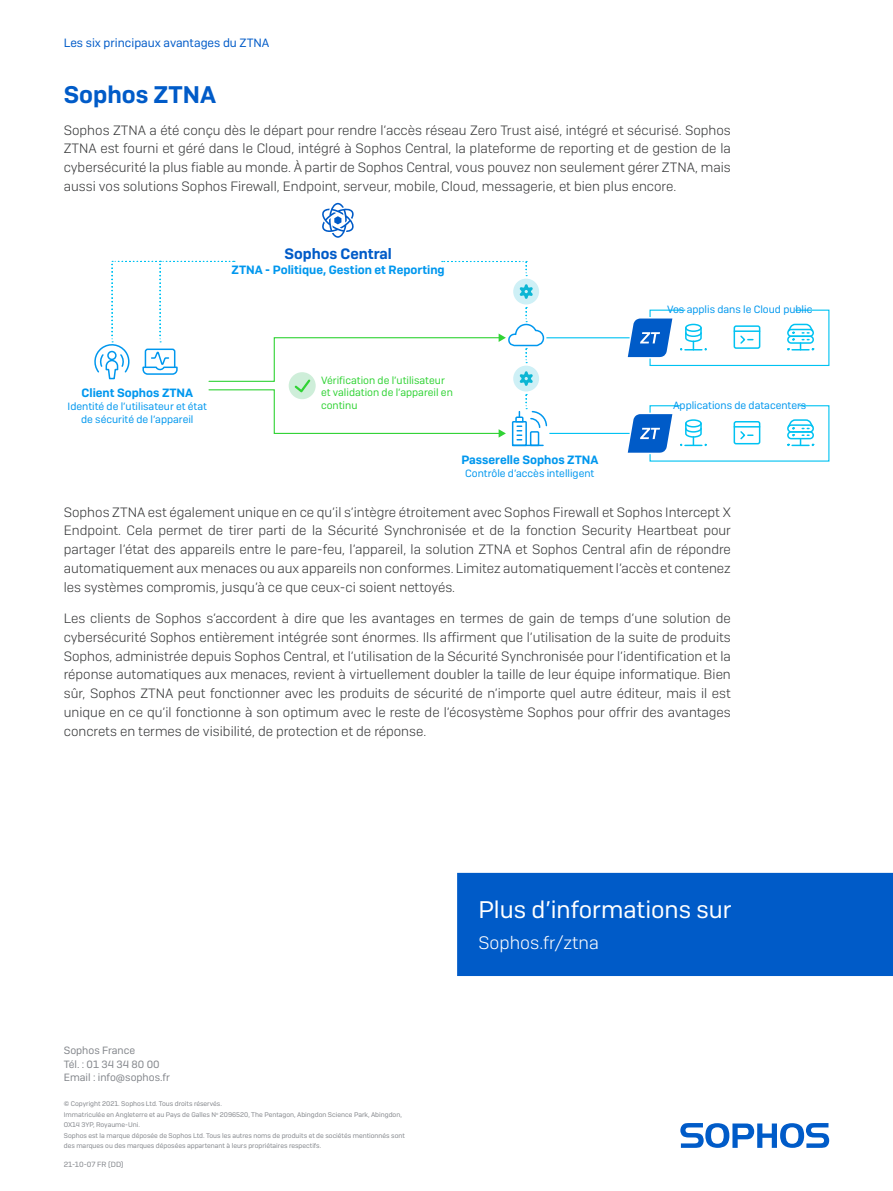
<style>
.page{position:relative;width:893px;height:1191px;background:#fff}
.page>*{position:absolute;margin:0;border:0;box-sizing:border-box;transform-origin:0 0}
.CTA_Heading{font:24px "Sophos Sans";color:#fff}
.Heading_1{font:600 24px "Sophos Sans";color:#005bc8}
.CTA_Copy{font:300 18px "Sophos Sans";color:#fff}
.Heading_1-2{font:600 15px "Sophos Sans";color:#005bc8}
.Body_Copy{font:300 13.5px/18.8px "Sophos Sans";color:#363738;text-align:justify}
.Heading_2{font:600 12px "Sophos Sans";color:#0097ee}
.t1{font:12px "Sophos Sans";color:#005bc8}
.Body_Copy-2{font:10.5px/12.6px "Sophos Sans";color:#0097ee;text-align:center}
.Body_Copy_2{font:10.5px/12.6px "Sophos Sans";color:#31d335}
.t2{font:10.5px/13.5px "Sophos Sans";color:#83868b}
.Job_No__and_Version{font:7.5px "Sophos Sans";color:#83868b}
.t3{font:6.75px/10.5px "Sophos Sans";color:#83868b}
</style>
<div class="page">
<svg style="left:680px;top:1123px;width:149px;height:24px"></svg>
<div style="left:457px;top:873px;width:436px;height:103px;background:#005bc8"></div>
<svg style="left:322px;top:203px;width:32px;height:35px"></svg>
<svg style="left:628px;top:309px;width:201px;height:57px"></svg>
<hr style="left:546px;top:337px;width:84px;height:1px;background:#00c2f2">
<svg style="left:628px;top:405px;width:201px;height:57px"></svg>
<hr style="left:549px;top:433px;width:81px;height:1px;background:#00c2f2">
<svg style="left:94px;top:261px;width:454px;height:186px"></svg>
<p class="t1" style="left:64px;top:35px;width:207px">Les six principaux avantages du ZTNA</p>
<p class="Heading_1" style="left:64px;top:80px;width:154px">Sophos ZTNA</p>
<p class="Body_Copy" style="left:64px;top:120px;width:669px">Sophos ZTNA a été conçu dès le départ pour rendre l’accès réseau Zero Trust aisé, intégré et sécurisé. Sophos ZTNA est fourni et géré dans le Cloud, intégré à Sophos Central, la plateforme de reporting et de gestion de la cybersécurité la plus fiable au monde. À partir de Sophos Central, vous pouvez non seulement gérer ZTNA, mais aussi vos solutions Sophos Firewall, Endpoint, serveur, mobile, Cloud, messagerie, et bien plus encore.</p>
<p class="Heading_1-2" style="left:284px;top:245px;width:109px">Sophos Central</p>
<p class="Heading_2" style="left:232px;top:262px;width:215px">ZTNA - Politique, Gestion et Reporting</p>
<p class="Heading_2" style="left:82px;top:386px;width:113px">Client Sophos ZTNA</p>
<p class="Body_Copy-2" style="left:68px;top:400px;width:141px">Identité de l’utilisateur et état de sécurité de l’appareil</p>
<p class="Body_Copy_2" style="left:321px;top:374px;width:133px">Vérification de l’utilisateur et validation de l’appareil en continu</p>
<p class="Heading_2" style="left:461px;top:452px;width:139px">Passerelle Sophos ZTNA</p>
<p class="Body_Copy-2" style="left:465px;top:466px;width:131px">Contrôle d’accès intelligent</p>
<p class="Body_Copy-2" style="left:667px;top:303px;width:147px">Vos applis dans le Cloud public</p>
<p class="Body_Copy-2" style="left:673px;top:399px;width:135px">Applications de datacenters</p>
<p class="Body_Copy" style="left:64px;top:502px;width:669px">Sophos ZTNA est également unique en ce qu’il s’intègre étroitement avec Sophos Firewall et Sophos Intercept X Endpoint. Cela permet de tirer parti de la Sécurité Synchronisée et de la fonction Security Heartbeat pour partager l’état des appareils entre le pare-feu, l’appareil, la solution ZTNA et Sophos Central afin de répondre automatiquement aux menaces ou aux appareils non conformes. Limitez automatiquement l’accès et contenez les systèmes compromis, jusqu’à ce que ceux-ci soient nettoyés.</p>
<p class="Body_Copy" style="left:64px;top:608px;width:669px">Les clients de Sophos s’accordent à dire que les avantages en termes de gain de temps d’une solution de cybersécurité Sophos entièrement intégrée sont énormes. Ils affirment que l’utilisation de la suite de produits Sophos, administrée depuis Sophos Central, et l’utilisation de la Sécurité Synchronisée pour l’identification et la réponse automatiques aux menaces, revient à virtuellement doubler la taille de leur équipe informatique. Bien sûr, Sophos ZTNA peut fonctionner avec les produits de sécurité de n’importe quel autre éditeur, mais il est unique en ce qu’il fonctionne à son optimum avec le reste de l’écosystème Sophos pour offrir des avantages concrets en termes de visibilité, de protection et de réponse.</p>
<p class="t2" style="left:64px;top:1044px;width:108px">Sophos France<br>Tél. : 01 34 34 80 00<br>Email : info@sophos.fr</p>
<p class="t3" style="left:64px;top:1098px;width:343px">© Copyright 2021. Sophos Ltd. Tous droits réservés.<br>Immatriculée en Angleterre et au Pays de Galles N<sup>o</sup> 2096520, The Pentagon, Abingdon Science Park, Abingdon, OX14 3YP, Royaume-Uni.<br>Sophos est la marque déposée de Sophos Ltd. Tous les autres noms de produits et de sociétés mentionnés sont des marques ou des marques déposées appartenant à leurs propriétaires respectifs.</p>
<p class="Job_No__and_Version" style="left:64px;top:1159px;width:61px">21-10-07 FR (DD)</p>
<p class="CTA_Heading" style="left:478px;top:895px;width:255px">Plus d’informations sur</p>
<p class="CTA_Copy" style="left:478px;top:932px;width:122px">Sophos.fr/ztna</p>
</div>
